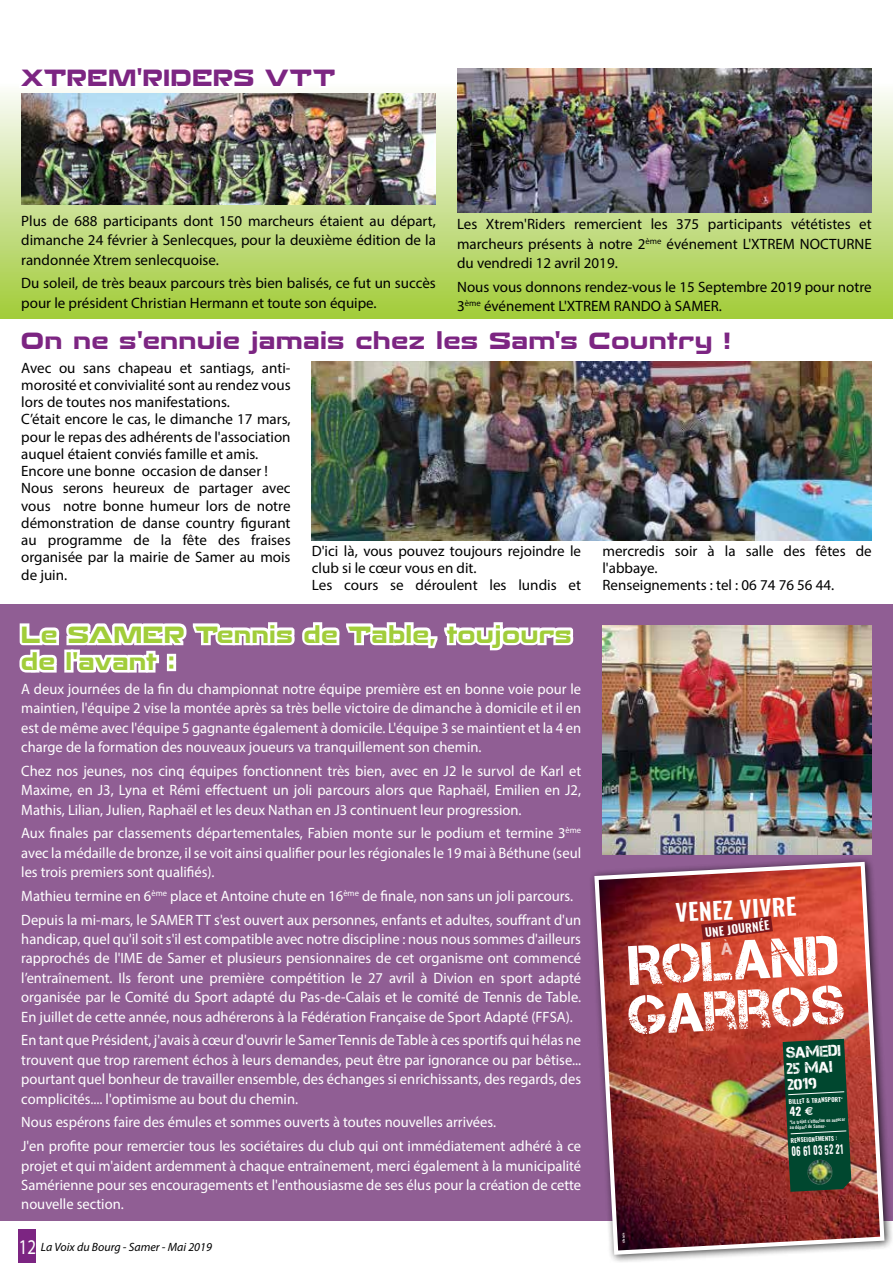
<style>
.page{position:relative;width:893px;height:1263px;background:#fff}
.page>*{position:absolute;margin:0;border:0;box-sizing:border-box;transform-origin:0 0}
.t1{font:55.65px/49.7px "Captureit";color:#fff}
.t2{font:600 23.25px "Oswald";color:#fff}
.t3{font:700 22.8px/27.3px "Recharge Rg";letter-spacing:.04em;color:#a1cd3a}
.t4{font:700 22.8px "Recharge Rg";letter-spacing:.04em;color:#7c2582}
.t5{font:700 22.8px "Recharge Rg";letter-spacing:.04em;color:#7c2582;scale:.95 1}
.t6{font:15.6px/15.9px "Captureit";color:#fff}
.t7{font:15px/19.5px "Myriad Pro";color:#fff;text-align:justify}
.t8{font:15px/17.2px "Myriad Pro";color:#000}
.t9{font:italic 12px "Myriad Pro";color:#000}
.t10{font:600 11.85px "Oswald";color:#fff;scale:.71 1}
.t11{font:600 11.7px "Oswald";color:#fff}
.t12{font:600 6px "Oswald";color:#fff}
.t13{font:500 4.35px/5.2px "Oswald";color:#fff}
.t14{font:500 2.85px "Oswald";color:#fff}
.s1{font-style:normal;font-size:21px;color:#fff}
.s2{font-weight:500;font-size:4.35px}
</style>
<div class="page">
<div style="left:18px;top:1229px;width:18px;height:34px;background:#7c2582"></div>
<div style="left:0;top:604px;width:893px;height:616px;background:#905e94"></div>
<svg style="left:0;top:92px;width:893px;height:227px;background:#b8d76d"></svg>
<svg style="left:19px;top:622px;width:555px;height:51px"></svg>
<div style="left:167px;top:654px;width:9px;height:9px;border:5px solid #fff"></div>
<div style="left:167px;top:662px;width:9px;height:9px;border:5px solid #fff"></div>
<img style="left:602px;top:625px;width:270px;height:230px">
<div style="left:588px;top:856px;width:305px;height:407px;background:#000;opacity:.75"></div>
<svg style="left:594px;top:862px;width:290px;height:393px"></svg>
<img style="left:599px;top:866px;width:281px;height:384px">
<img style="left:312px;top:361px;width:560px;height:179px">
<svg style="left:16px;top:92px;width:324px;height:13px"></svg>
<img style="left:21px;top:94px;width:415px;height:110px">
<img style="left:457px;top:68px;width:415px;height:145px">
<svg style="left:701px;top:916px;width:72px;height:39px;background:#b13527"></svg>
<svg style="left:783px;top:1039px;width:68px;height:153px;background:#1b4a33"></svg>
<h3 class="t5" style="left:21px;top:64px;width:332px">XTREM'RIDERS VTT</h3>
<p class="t8" style="left:21px;top:211px;width:416px;line-height:19.5px;text-align:justify">Plus de 688 participants dont 150 marcheurs étaient au départ, dimanche 24 février à Senlecques, pour la deuxième édition de la randonnée Xtrem senlecquoise.</p>
<p class="t8" style="left:21px;top:273px;width:416px;line-height:19.5px">Du soleil, de très beaux parcours très bien balisés, ce fut un succès pour le président Christian Hermann et toute son équipe.</p>
<p class="t8" style="left:457px;top:214px;width:416px;line-height:19.5px;text-align:justify">Les Xtrem'Riders remercient les 375 participants vététistes et marcheurs présents à notre 2<sup>ème</sup> événement L'XTREM NOCTURNE du vendredi 12 avril 2019.</p>
<p class="t8" style="left:457px;top:277px;width:416px;line-height:19.5px">Nous vous donnons rendez-vous le 15 Septembre 2019 pour notre<br>3<sup>ème</sup> événement L'XTREM RANDO à SAMER.</p>
<h3 class="t4" style="left:21px;top:327px;width:711px">On ne s'ennuie jamais chez les Sam's Country !</h3>
<p class="t8" style="left:21px;top:359px;width:271px">Avec ou sans chapeau et santiags, anti&shy;morosité et convivialité sont au rendez vous lors de toutes nos manifestations.<br>C’était encore le cas, le dimanche 17 mars, pour le repas des adhérents de l'association auquel étaient conviés famille et amis.<br>Encore une bonne occasion de danser !<br>Nous serons heureux de partager avec vous notre bonne humeur lors de notre démonstration de danse country figurant au programme de la fête des fraises organisée par la mairie de Samer au mois de juin.</p>
<p class="t8" style="left:312px;top:542px;width:271px">D'ici là, vous pouvez toujours rejoindre le club si le cœur vous en dit.<br>Les cours se déroulent les lundis et</p>
<p class="t8" style="left:602px;top:542px;width:271px">mercredis soir à la salle des fêtes de l'abbaye.<br>Renseignements : tel : 06 74 76 56 44.</p>
<h3 class="t3" style="left:21px;top:621px;width:552px">Le SAMER Tennis de Table, toujours de l'avant :</h3>
<p class="t7" style="left:21px;top:679px;width:561px">A deux journées de la fin du championnat notre équipe première est en bonne voie pour le maintien, l'équipe 2 vise la montée après sa très belle victoire de dimanche à domicile et il en est de même avec l'équipe 5 gagnante également à domicile. L'équipe 3 se maintient et la 4 en charge de la formation des nouveaux joueurs va tranquillement son chemin.</p>
<p class="t7" style="left:21px;top:761px;width:561px">Chez nos jeunes, nos cinq équipes fonctionnent très bien, avec en J2 le survol de Karl et Maxime, en J3, Lyna et Rémi effectuent un joli parcours alors que Raphaël, Emilien en J2, Mathis, Lilian, Julien, Raphaël et les deux Nathan en J3 continuent leur progression.</p>
<p class="t7" style="left:21px;top:823px;width:561px">Aux finales par classements départementales, Fabien monte sur le podium et termine 3<sup>ème </sup>avec la médaille de bronze, il se voit ainsi qualifier pour les régionales le 19 mai à Béthune (seul les trois premiers sont qualifiés).</p>
<p class="t7" style="left:21px;top:884px;width:561px;line-height:23.7px">Mathieu termine en 6<sup>ème</sup> place et Antoine chute en 16<sup>ème</sup> de finale, non sans un joli parcours.<br>Depuis la mi-mars, le SAMER TT s'est ouvert aux personnes, enfants et adultes, souffrant d'un</p>
<p class="t7" style="left:21px;top:929px;width:561px">handicap, quel qu'il soit s'il est compatible avec notre discipline : nous nous sommes d'ailleurs rapprochés de l'IME de Samer et plusieurs pensionnaires de cet organisme ont commencé l’entraînement. Ils feront une première compétition le 27 avril à Divion en sport adapté organisée par le Comité du Sport adapté du Pas-de-Calais et le comité de Tennis de Table.<br>En juillet de cette année, nous adhérerons à la Fédération Française de Sport Adapté (FFSA).</p>
<p class="t7" style="left:21px;top:1030px;width:561px">En tant que Président, j'avais à cœur d'ouvrir le Samer Tennis de Table à ces sportifs qui hélas ne trouvent que trop rarement échos à leurs demandes, peut être par ignorance ou par bêtise... pourtant quel bonheur de travailler ensemble, des échanges si enrichissants, des regards, des complicités.... l'optimisme au bout du chemin.</p>
<p class="t7" style="left:21px;top:1110px;width:561px;line-height:23.7px">Nous espérons faire des émules et sommes ouverts à toutes nouvelles arrivées.<br>J'en profite pour remercier tous les sociétaires du club qui ont immédiatement adhéré à ce</p>
<p class="t7" style="left:21px;top:1155px;width:561px">projet et qui m'aident ardemment à chaque entraînement, merci également à la municipalité Samérienne pour ses encouragements et l'enthousiasme de ses élus pour la création de cette nouvelle section.</p>
<p class="t9" style="left:19px;top:1239px;width:195px"><span class="s1">12</span> La Voix du Bourg - Samer - Mai 2019</p>
<h2 class="t2" style="left:675px;top:900px;width:122px;rotate:-3deg">VENEZ VIVRE</h2>
<h1 class="t1" style="left:625px;top:941px;width:218px;rotate:-3deg">Roland<br>Garros</h1>
<p class="t11" style="left:704px;top:927px;width:66px;rotate:-7deg">UNE JOURNÉE</p>
<p class="t14" style="left:622px;top:1243px;width:12px;rotate:-93deg">©Fotolia</p>
<p class="t6" style="left:786px;top:1045px;width:57px;rotate:-3deg">samedi<br>25 mai<br>2019</p>
<p class="t12" style="left:788px;top:1098px;width:56px;rotate:-3deg">BILLET &amp; TRANSPORT<span class="s2">*</span></p>
<p class="t12" style="left:791px;top:1137px;width:48px;rotate:-3deg">RENSEIGNEMENTS :</p>
<p class="t10" style="left:791px;top:1145px;width:74px;rotate:-3deg">06 61 03 52 21</p>
<p class="t13" style="left:789px;top:1120px;width:57px;rotate:-3deg">*Le trajet s’effectue en autocar au départ de Samer.</p>
</div>
